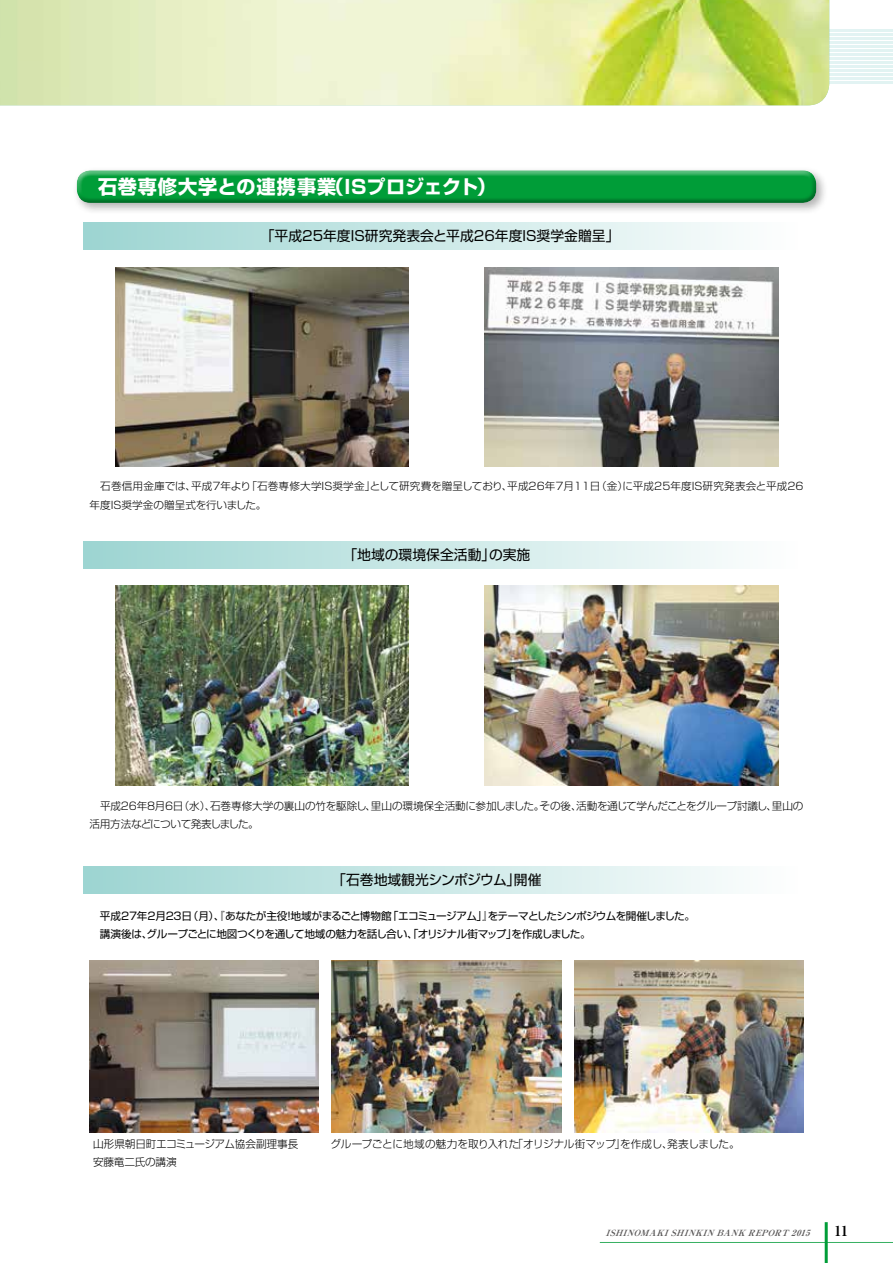
<style>
.page{position:relative;width:893px;height:1263px;background:#fff}
.page>*{position:absolute;margin:0;border:0;box-sizing:border-box;transform-origin:0 0}
.t1{font:700 19.2px "Shin Go Pro";letter-spacing:.03em;color:#fff}
.t2{font:13.8px "Shin Go Pro";color:#000}
.t3{font:700 expanded 13.8px "Ryumin Pro";color:#000}
.t4{font:300 10.65px/18px "Shin Go Pro";letter-spacing:-.02em;color:#000}
.t5{font:10.65px/18px "Shin Go Pro";letter-spacing:-.05em;color:#000}
.t6{font:300 10.35px/18px "Shin Go Pro";color:#000}
.t7{font:italic 700 expanded 8.55px "Ryumin Pro";color:#595757}
</style>
<div class="page">
<hr style="left:0;top:69px;width:893px;height:2px;background:#e2f3f3">
<hr style="left:0;top:41px;width:893px;height:3px;background:#e2f3f3">
<hr style="left:0;top:61px;width:893px;height:2px;background:#e2f3f3">
<hr style="left:0;top:33px;width:893px;height:2px;background:#e2f3f3">
<hr style="left:0;top:65px;width:893px;height:2px;background:#e2f3f3">
<hr style="left:0;top:37px;width:893px;height:3px;background:#e2f3f3">
<hr style="left:0;top:57px;width:893px;height:2px;background:#e2f3f3">
<hr style="left:0;top:29px;width:893px;height:2px;background:#e2f3f3">
<hr style="left:0;top:73px;width:893px;height:2px;background:#e2f3f3">
<hr style="left:0;top:45px;width:893px;height:3px;background:#e2f3f3">
<hr style="left:0;top:77px;width:893px;height:2px;background:#e2f3f3">
<hr style="left:0;top:49px;width:893px;height:2px;background:#e2f3f3">
<hr style="left:0;top:81px;width:893px;height:2px;background:#e2f3f3">
<hr style="left:0;top:53px;width:893px;height:2px;background:#e2f3f3">
<img style="left:0;top:0;width:829px;height:105px">
<hr style="left:598px;top:1240px;width:295px;height:4px;background:#000;opacity:.3">
<hr style="left:825px;top:1222px;width:3px;height:41px;background:#009d38">
<div style="left:83px;top:222px;width:714px;height:27px;background:linear-gradient(to right,#9cd4d1,#fefefe)"></div>
<div style="left:83px;top:541px;width:714px;height:27px;background:linear-gradient(to right,#9cd4d1,#fefefe)"></div>
<div style="left:83px;top:866px;width:714px;height:27px;background:linear-gradient(to right,#9cd4d1,#fefefe)"></div>
<img style="left:89px;top:961px;width:230px;height:171px">
<img style="left:574px;top:961px;width:229px;height:171px">
<img style="left:332px;top:961px;width:229px;height:171px">
<img style="left:115px;top:586px;width:293px;height:199px">
<img style="left:115px;top:267px;width:293px;height:200px">
<img style="left:485px;top:586px;width:293px;height:199px">
<img style="left:485px;top:267px;width:293px;height:200px">
<div style="left:73px;top:166px;width:755px;height:49px;background:#000;opacity:.3"></div>
<div style="left:72px;top:169px;width:746px;height:31px;background:#fff;opacity:.5"></div>
<div style="left:74px;top:173px;width:744px;height:31px;background:#000;opacity:.3"></div>
<h1 class="t1" style="left:78px;top:171px;width:419px">　石巻専修大学との連携事業（ISプロジェクト）</h1>
<p class="t2" style="left:261px;top:224px;width:360px">「平成25年度IS研究発表会と平成26年度IS奨学金贈呈」</p>
<p class="t6" style="left:89px;top:476px;width:716px">　石巻信用金庫では、平成7年より「石巻専修大学IS奨学金」として研究費を贈呈しており、平成26年7月11日（金）に平成25年度IS研究発表会と平成26年度IS奨学金の贈呈式を行いました。</p>
<p class="t2" style="left:343px;top:544px;width:189px">「地域の環境保全活動」の実施</p>
<p class="t4" style="left:89px;top:796px;width:716px">　平成26年8月6日（水）、石巻専修大学の裏山の竹を駆除し、里山の環境保全活動に参加しました。その後、活動を通じて学んだことをグループ討議し、里山の活用方法などについて発表しました。</p>
<p class="t2" style="left:332px;top:868px;width:211px">「石巻地域観光シンポジウム」開催</p>
<p class="t5" style="left:89px;top:905px;width:607px">　平成27年2月23日（月）、『あなたが主役！地域がまるごと博物館「エコミュージアム」』をテーマとしたシンポジウムを開催しました。　講演後は、グループごとに地図つくりを通して地域の魅力を話し合い、「オリジナル街マップ」を作成しました。</p>
<p class="t4" style="left:93px;top:1134px;width:217px">山形県朝日町エコミュージアム協会副理事長　安藤竜二氏の講演</p>
<p class="t4" style="left:331px;top:1134px;width:411px">グループごとに地域の魅力を取り入れた「オリジナル街マップ」を作成し、発表しました。</p>
<p class="t7" style="left:606px;top:1226px;width:210px">ISHINOMAKISHINKINBANKREPORT2015</p>
<p class="t3" style="left:834px;top:1220px;width:15px">11</p>
</div>
